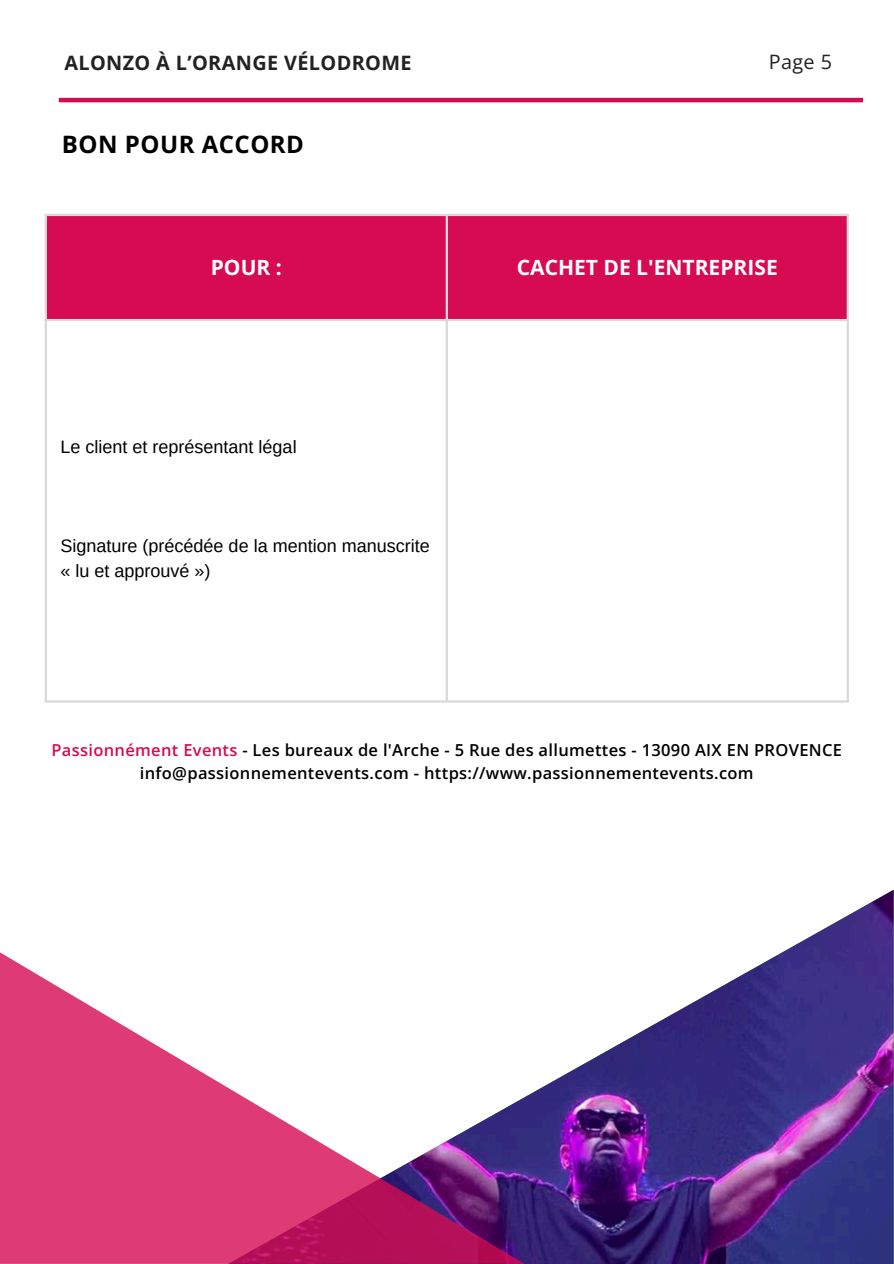
<style>
.page{position:relative;width:894px;height:1264px;background:#fff}
.page>*{position:absolute;margin:0;border:0;box-sizing:border-box;transform-origin:0 0}
.t1{font:700 24px "Open Sans";letter-spacing:.02em;color:#000}
.t2{font:700 21px "Open Sans";color:#fff}
.t3{font:700 19.8px "Open Sans";letter-spacing:.02em;color:#222}
.t4{font:19.8px "Open Sans";color:#222}
.t5{font:18px/24.8px "Arimo";color:#000}
.t6{font:600 16.5px/22.5px "Open Sans";letter-spacing:.02em;color:#000;text-align:center}
.s1{color:#d60b52}
</style>
<div class="page">
<img style="left:524px;top:890px;width:369px;height:373px">
<svg style="left:0;top:952px;width:524px;height:311px"></svg>
<hr style="left:59px;top:98px;width:803px;height:4px;background:#d60b52">
<div style="left:47px;top:216px;width:799px;height:103px;background:#d60b52"></div>
<hr style="left:45px;top:216px;width:2px;height:484px;background:#d9d9d9">
<hr style="left:445px;top:216px;width:3px;height:484px;background:#d9d9d9">
<hr style="left:846px;top:216px;width:2px;height:484px;background:#d9d9d9">
<hr style="left:45px;top:214px;width:803px;height:2px;background:#d9d9d9">
<hr style="left:45px;top:319px;width:803px;height:2px;background:#d9d9d9">
<hr style="left:45px;top:700px;width:803px;height:2px;background:#d9d9d9">
<p class="t3" style="left:64px;top:48px;width:348px">ALONZO À L’ORANGE VÉLODROME</p>
<p class="t4" style="left:768px;top:48px;width:65px">Page 5</p>
<h1 class="t1" style="left:62px;top:127px;width:243px">BON POUR ACCORD</h1>
<p class="t2" style="left:211px;top:252px;width:73px">POUR :</p>
<p class="t2" style="left:516px;top:252px;width:262px">CACHET DE L'ENTREPRISE</p>
<p class="t5" style="left:60px;top:434px;width:237px">Le client et représentant légal</p>
<p class="t5" style="left:60px;top:533px;width:370px">Signature (précédée de la mention manuscrite « lu et approuvé »)</p>
<p class="t6" style="left:51px;top:738px;width:792px"><span class="s1">Passionnément Events</span> - Les bureaux de l'Arche - 5 Rue des allumettes - 13090 AIX EN PROVENCE info@passionnementevents.com - https://www.passionnementevents.com</p>
</div>
